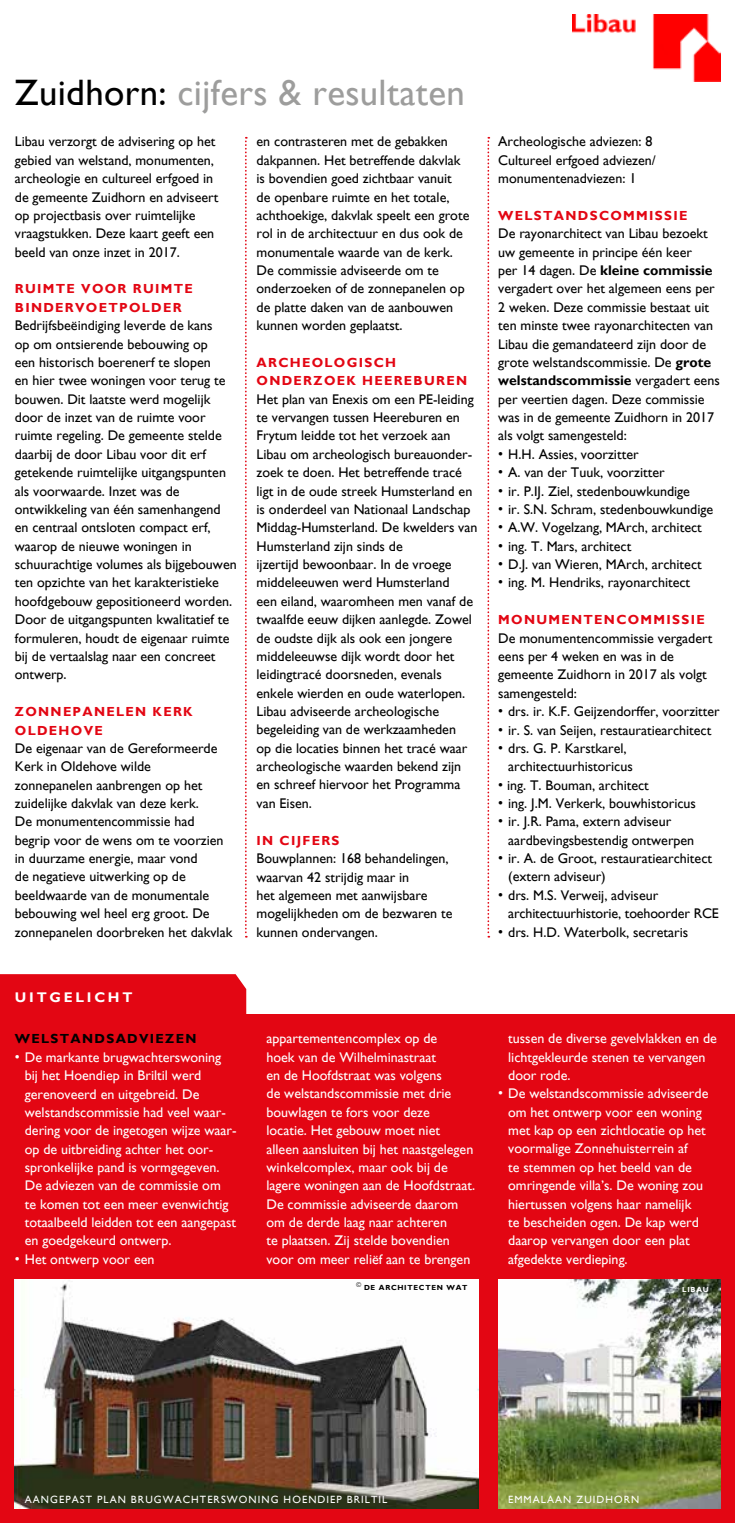
<style>
.page{position:relative;width:735px;height:1523px;background:#fff}
.page>*{position:absolute;margin:0;border:0;box-sizing:border-box;transform-origin:0 0}
.t1{font:36.75px "Gill Sans";letter-spacing:.01em;color:#9d9d9c}
.t2{font:14px/18.4px "Gill Sans";color:#000}
.t3{font:14px/18.4px "Gill Sans";color:#fff}
.t4{font:700 14px "Gill Sans";letter-spacing:.2em;color:#fff}
.t5{font:700 13.12px/18.4px "Gill Sans";letter-spacing:.1em;color:#e30613}
.t6{font:700 13.12px "Gill Sans";letter-spacing:.1em;color:#000}
.t7{font:10.5px "Gill Sans";letter-spacing:.1em;color:#fff}
.t8{font:700 7.35px "Gill Sans";letter-spacing:.1em;color:#000}
.t9{font:700 7.35px "Gill Sans";letter-spacing:.1em;color:#fff}
.s1{color:#000}
.s2{font-weight:700}
.s3{font-size:10.5px}
</style>
<div class="page">
<div style="left:0;top:1014px;width:734px;height:509px;background:#e30613"></div>
<div style="left:0;top:974px;width:246px;height:40px;background:#e30613"></div>
<svg style="left:245px;top:137px;width:2px;height:801px"></svg>
<svg style="left:487px;top:137px;width:2px;height:801px"></svg>
<img style="left:15px;top:1280px;width:463px;height:228px">
<img style="left:498px;top:1280px;width:221px;height:228px">
<img style="left:572px;top:15px;width:147px;height:67px">
<h1 class="t1" style="left:15px;top:71px;width:451px"><span class="s1">Zuidhorn:</span> cijfers &amp; resultaten</h1>
<p class="t2" style="left:15px;top:133px;width:205px">Libau verzorgt de advisering op het gebied van welstand, monumenten, archeologie en cultureel erfgoed in de gemeente Zuidhorn en adviseert op projectbasis over ruimtelijke vraagstukken. Deze kaart geeft een beeld van onze inzet in 2017.</p>
<p class="t5" style="left:15px;top:280px;width:179px">RUIMTE VOOR RUIMTE<br>BINDERVOETPOLDER</p>
<p class="t2" style="left:15px;top:316px;width:223px">Bedrijfsbeëindiging leverde de kans<br>op om ontsierende bebouwing op<br>een historisch boerenerf te slopen<br>en hier twee woningen voor terug te bouwen. Dit laatste werd mogelijk door de inzet van de ruimte voor ruimte regeling. De gemeente stelde daarbij de door Libau voor dit erf getekende ruimtelijke uitgangspunten als voorwaarde. Inzet was de ontwikkeling van één samenhangend en centraal ontsloten compact erf, waarop de nieuwe woningen in schuurachtige volumes als bijgebouwen ten opzichte van het karakteristieke hoofdgebouw gepositioneerd worden.<br>Door de uitgangspunten kwalitatief te formuleren, houdt de eigenaar ruimte bij de vertaalslag naar een concreet ontwerp.</p>
<p class="t5" style="left:15px;top:703px;width:179px">ZONNEPANELEN KERK<br>OLDEHOVE</p>
<p class="t2" style="left:15px;top:739px;width:219px">De eigenaar van de Gereformeerde<br>Kerk in Oldehove wilde<br>zonnepanelen aanbrengen op het zuidelijke dakvlak van deze kerk.<br>De monumentencommissie had begrip voor de wens om te voorzien in duurzame energie, maar vond<br>de negatieve uitwerking op de beeldwaarde van de monumentale bebouwing wel heel erg groot. De zonnepanelen doorbreken het dakvlak</p>
<p class="t2" style="left:256px;top:133px;width:214px">en contrasteren met de gebakken dakpannen. Het betreffende dakvlak is bovendien goed zichtbaar vanuit<br>de openbare ruimte en het totale, achthoekige, dakvlak speelt een grote rol in de architectuur en dus ook de monumentale waarde van de kerk.<br>De commissie adviseerde om te onderzoeken of de zonnepanelen op de platte daken van de aanbouwen kunnen worden geplaatst.</p>
<p class="t5" style="left:256px;top:353px;width:212px">ARCHEOLOGISCH<br>ONDERZOEK HEEREBUREN</p>
<p class="t2" style="left:256px;top:390px;width:222px">Het plan van Enexis om een PE-leiding te vervangen tussen Heereburen en Frytum leidde tot het verzoek aan Libau om archeologisch bureauonder&shy;zoek te doen. Het betreffende tracé ligt in de oude streek Humsterland en is onderdeel van Nationaal Landschap Middag-Humsterland. De kwelders van Humsterland zijn sinds de<br>ijzertijd bewoonbaar. In de vroege middeleeuwen werd Humsterland<br>een eiland, waaromheen men vanaf de twaalfde eeuw dijken aanlegde. Zowel de oudste dijk als ook een jongere middeleeuwse dijk wordt door het leidingtracé doorsneden, evenals enkele wierden en oude waterlopen.<br>Libau adviseerde archeologische begeleiding van de werkzaamheden<br>op die locaties binnen het tracé waar archeologische waarden bekend zijn en schreef hiervoor het Programma van Eisen.</p>
<p class="t5" style="left:256px;top:831px;width:84px">IN CIJFERS</p>
<p class="t2" style="left:256px;top:849px;width:197px">Bouwplannen: 168 behandelingen, waarvan 42 strijdig maar in<br>het algemeen met aanwijsbare mogelijkheden om de bezwaren te kunnen ondervangen.</p>
<p class="t4" style="left:15px;top:989px;width:119px">UITGELICHT</p>
<p class="t2" style="left:498px;top:133px;width:159px">Archeologische adviezen: 8<br>Cultureel erfgoed adviezen/ monumentenadviezen: 1</p>
<p class="t5" style="left:498px;top:206px;width:190px">WELSTANDSCOMMISSIE</p>
<p class="t2" style="left:498px;top:224px;width:223px">De rayonarchitect van Libau bezoekt uw gemeente in principe één keer<br>per 14 dagen. De <span class="s2">kleine commissie </span>vergadert over het algemeen eens per 2 weken. Deze commissie bestaat uit ten minste twee rayonarchitecten van Libau die gemandateerd zijn door de grote welstandscommissie. De <span class="s2">grote welstandscommissie</span> vergadert eens per veertien dagen. Deze commissie was in de gemeente Zuidhorn in 2017 als volgt samengesteld:</p>
<p class="t2" style="left:498px;top:445px;width:142px">• H.H. Assies, voorzitter</p>
<p class="t2" style="left:498px;top:463px;width:168px">• A. van der Tuuk, voorzitter</p>
<p class="t2" style="left:498px;top:482px;width:193px">• ir. P.IJ. Ziel, stedenbouwkundige</p>
<p class="t2" style="left:498px;top:500px;width:216px">• ir. S.N. Schram, stedenbouwkundige</p>
<p class="t2" style="left:498px;top:518px;width:205px">• A.W. Vogelzang, MArch, architect</p>
<p class="t2" style="left:498px;top:537px;width:135px">• ing. T. Mars, architect</p>
<p class="t2" style="left:498px;top:555px;width:205px">• D.J. van Wieren, MArch, architect</p>
<p class="t2" style="left:498px;top:573px;width:193px">• ing. M. Hendriks, rayonarchitect</p>
<p class="t5" style="left:498px;top:611px;width:208px">MONUMENTENCOMMISSIE</p>
<p class="t2" style="left:498px;top:629px;width:215px">De monumentencommissie vergadert eens per 4 weken en was in de gemeente Zuidhorn in 2017 als volgt samengesteld:</p>
<p class="t2" style="left:498px;top:702px;width:223px">• drs. ir. K.F. Geijzendorffer, voorzitter</p>
<p class="t2" style="left:498px;top:721px;width:214px">• ir. S. van Seijen, restauratiearchitect</p>
<p class="t2" style="left:508px;top:739px;width:126px;text-indent:-10px">• drs. G. P. Karstkarel, architectuurhistoricus</p>
<p class="t2" style="left:498px;top:776px;width:152px">• ing. T. Bouman, architect</p>
<p class="t2" style="left:498px;top:794px;width:199px">• ing. J.M. Verkerk, bouwhistoricus</p>
<p class="t2" style="left:508px;top:812px;width:187px;text-indent:-10px">• ir. J.R. Pama, extern adviseur aardbevingsbestendig ontwerpen</p>
<p class="t2" style="left:508px;top:849px;width:205px;text-indent:-10px">• ir. A. de Groot, restauratiearchitect (extern adviseur)</p>
<p class="t2" style="left:508px;top:886px;width:212px;text-indent:-10px">• drs. M.S. Verweij, adviseur architectuurhistorie, toehoorder RCE</p>
<p class="t2" style="left:498px;top:923px;width:191px">• drs. H.D. Waterbolk, secretaris</p>
<p class="t6" style="left:15px;top:1031px;width:183px">WELSTANDSADVIEZEN</p>
<p class="t3" style="left:25px;top:1048px;width:213px;text-indent:-10px">• De markante brugwachterswoning bij het Hoendiep in Briltil werd gerenoveerd en uitgebreid. De welstandscommissie had veel waar&shy;dering voor de ingetogen wijze waar&shy;op de uitbreiding achter het oor&shy;spronkelijke pand is vormgegeven.<br>De adviezen van de commissie om<br>te komen tot een meer evenwichtig totaalbeeld leidden tot een aangepast en goedgekeurd ontwerp.</p>
<p class="t3" style="left:15px;top:1250px;width:141px">• Het ontwerp voor een</p>
<p class="t3" style="left:266px;top:1029px;width:210px">appartementencomplex op de<br>hoek van de Wilhelminastraat<br>en de Hoofdstraat was volgens<br>de welstandscommissie met drie bouwlagen te fors voor deze<br>locatie. Het gebouw moet niet alleen aansluiten bij het naastgelegen winkelcomplex, maar ook bij de lagere woningen aan de Hoofdstraat.<br>De commissie adviseerde daarom om de derde laag naar achteren<br>te plaatsen. Zij stelde bovendien voor om meer reliëf aan te brengen</p>
<p class="t3" style="left:508px;top:1029px;width:210px">tussen de diverse gevelvlakken en de lichtgekleurde stenen te vervangen door rode.</p>
<p class="t3" style="left:508px;top:1084px;width:201px;text-indent:-10px">• De welstandscommissie adviseerde om het ontwerp voor een woning met kap op een zichtlocatie op het voormalige Zonnehuisterrein af<br>te stemmen op het beeld van de omringende villa’s. De woning zou hiertussen volgens haar namelijk<br>te bescheiden ogen. De kap werd daarop vervangen door een plat afgedekte verdieping.</p>
<p class="t8" style="left:355px;top:1283px;width:114px"><span class="s3">©</span>DE ARCHITECTEN WAT</p>
<p class="t9" style="left:673px;top:1285px;width:37px"><span class="s3">©</span>LIBAU</p>
<p class="t7" style="left:25px;top:1494px;width:364px">AANGEPAST PLAN BRUGWACHTERSWONING HOENDIEP BRILTIL</p>
<p class="t7" style="left:507px;top:1494px;width:133px">EMMALAAN ZUIDHORN</p>
</div>
